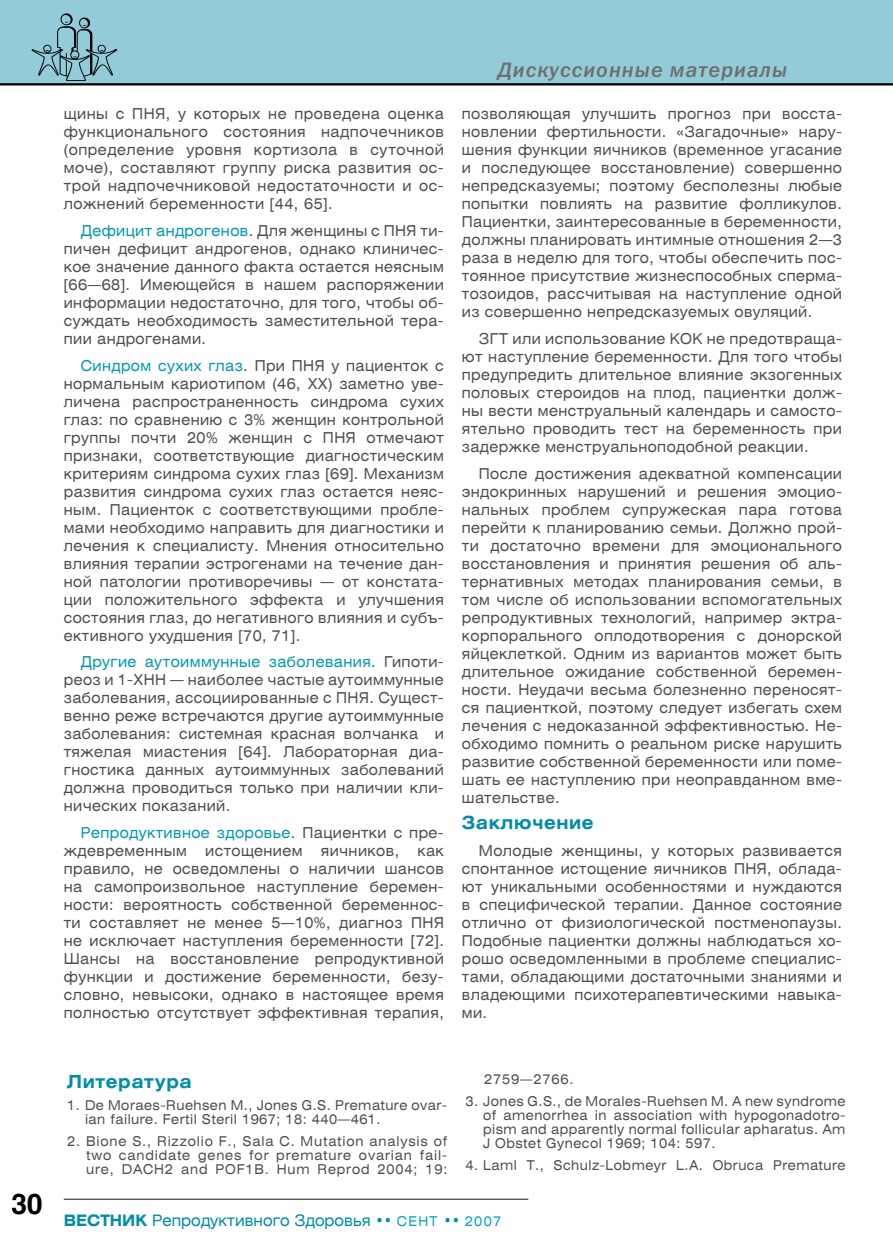
<style>
.page{position:relative;width:893px;height:1246px;background:#fff}
.page>*{position:absolute;margin:0;border:0;box-sizing:border-box;transform-origin:0 0}
.t1{font:italic 21px "Franklin Gothic Medium C";letter-spacing:.05em;color:#6d6e71}
.t2{font:700 18px "Helios Ext";letter-spacing:.04em;color:#008da8;scale:.9 1}
.t3{font:15.75px "Helios Ext";color:#008da8;scale:.9 1}
.t4{font:15px/18px "Helios Ext";letter-spacing:.03em;color:#4d4d4f;text-align:justify;scale:.9 1}
.t5{font:13.5px/13.8px "Helios Ext";letter-spacing:.04em;color:#4d4d4f;text-align:justify;scale:.9 1}
.t6{font:13.5px "Helios Ext";letter-spacing:.07em;color:#4d4d4f;scale:.9 1}
.s1{color:#0098b2}
.s2{font-weight:700}
.s3{font-size:13.5px;color:#02a6bd}
</style>
<div class="page">
<div style="left:0;top:0;width:893px;height:84px;background:#94cbd9"></div>
<svg style="left:32px;top:14px;width:85px;height:67px"></svg>
<hr style="left:64px;top:1199px;width:464px;height:1px;background:#221f20">
<hr style="left:0;top:83px;width:893px;height:2px;background:#000">
<p class="t4" style="left:64px;top:105px;width:424px">щины с П НЯ, у которых не проведена оценка функционального состояния надпочечников (определение уровня кортизола в суточной моче), составляют группу риска развития ос&shy;трой надпочечниковой недостаточности и ос&shy;ложнений беременности [44, 65].</p>
<p class="t4" style="left:64px;top:222px;width:424px;text-indent:17px"><span class="s1">Дефицит андрогенов</span>. Для женщины с П НЯ ти&shy;пичен дефицит андрогенов, однако клиничес&shy;кое значение данного факта остается неясным [66—68]. Имеющейся в нашем распоряжении информации недостаточно, для того, чтобы об&shy;суждать необходимость заместительной тера&shy;пии андрогенами.</p>
<p class="t4" style="left:64px;top:356px;width:424px;text-indent:17px"><span class="s1">Синдром сухих глаз</span>. П ри П НЯ у пациенток с нормальным кариотипом (46, XX) заметно уве&shy;личена распространенность синдрома сухих глаз: по сравнению с 3% женщин контрольной группы почти 20% женщин с П НЯ отмечают признаки, соответствующие диагностическим критериям синдрома сухих глаз [69]. Механизм развития синдрома сухих глаз остается неяс&shy;ным. П ациенток с соответствующими пробле&shy;мами необходимо направить для диагностики и лечения к специалисту. М нения относительно влияния терапии эстрогенами на течение дан&shy;ной патологии противоречивы — от констата&shy;ции положительного эффекта и улучшения состояния глаз, до негативного влияния и субъ&shy;ективного ухудшения [70, 71].</p>
<p class="t4" style="left:64px;top:653px;width:424px;text-indent:17px"><span class="s1">Другие аутоиммунные заболевания</span>. Гипоти&shy;реоз и 1-ХНН — наиболее частые аутоиммунные заболевания, ассоциированные с П НЯ. Сущест&shy;венно реже встречаются другие аутоиммунные заболевания: системная красная волчанка и тяжелая миастения [64]. Лабораторная диа&shy;гностика данных аутоиммунных заболеваний должна проводиться только при наличии кли&shy;нических показаний.</p>
<p class="t4" style="left:64px;top:823px;width:424px;text-indent:17px"><span class="s1">Репродуктивное здоровье</span>. П ациентки с пре&shy;ждевременным истощением яичников, как правило, не осведомлены о наличии шансов на самопроизвольное наступление беремен&shy;ности: вероятность собственной беременнос&shy;ти составляет не менее 5—10%, диагноз П НЯ не исключает наступления беременности [72].<br>Шансы на восстановление репродуктивной функции и достижение беременности, безу&shy;словно, невысоки, однако в настоящее время полностью отсутствует эффективная терапия,</p>
<h1 class="t1" style="left:498px;top:58px;width:291px">Дискуссионные материалы</h1>
<p class="t4" style="left:462px;top:105px;width:424px">позволяющая улучшить прогноз при восста&shy;новлении фертильности. «Загадочные» нару&shy;шения функции яичников (временное угасание и последующее восстановление) совершенно непредсказуемы; поэтому бесполезны любые попытки повлиять на развитие фолликулов.<br>П ациентки, заинтересованные в беременности, должны планировать интимные отношения 2—3 раза в неделю для того, чтобы обеспечить пос&shy;тоянное присутствие жизнеспособных сперма&shy;тозоидов, рассчитывая на наступление одной из совершенно непредсказуемых овуляций.</p>
<p class="t4" style="left:462px;top:330px;width:424px;text-indent:17px">ЗГТ или использование КОК не предотвраща&shy;ют наступление беременности. Для того чтобы предупредить длительное влияние экзогенных половых стероидов на плод, пациентки долж&shy;ны вести менструальный календарь и самосто&shy;ятельно проводить тест на беременность при задержке менструальноподобной реакции.</p>
<p class="t4" style="left:462px;top:464px;width:424px;text-indent:17px">После достижения адекватной компенсации эндокринных нарушений и решения эмоцио&shy;нальных проблем супружеская пара готова перейти к планированию семьи. Должно прой&shy;ти достаточно времени для эмоционального восстановления и принятия решения об аль&shy;тернативных методах планирования семьи, в том числе об использовании вспомогательных репродуктивных технологий, например эктра&shy;корпорального оплодотворения с донорской яйцеклеткой. Одним из вариантов может быть длительное ожидание собственной беремен&shy;ности. Неудачи весьма болезненно переносят&shy;ся пациенткой, поэтому следует избегать схем лечения с недоказанной эффективностью. Не&shy;обходимо помнить о реальном риске нарушить развитие собственной беременности или поме&shy;шать ее наступлению при неоправданном вме&shy;шательстве.</p>
<p class="t2" style="left:462px;top:811px;width:148px">Заключение</p>
<p class="t4" style="left:462px;top:841px;width:424px;text-indent:17px">Молодые женщины, у которых развивается спонтанное истощение яичников П НЯ, облада&shy;ют уникальными особенностями и нуждаются в специфической терапии. Данное состояние отлично от физиологической постменопаузы.<br>П одобные пациентки должны наблюдаться хо&shy;рошо осведомленными в проблеме специалис&shy;тами, обладающими достаточными знаниями и владеющими психотерапевтическими навыка&shy;ми.</p>
<p class="t2" style="left:67px;top:1070px;width:140px">Литература</p>
<p class="t5" style="left:85px;top:1098px;width:404px;text-indent:-18px">1. De Moraes-Ruehsen M., Jones G.S. Premature ovar&shy;ian failure. Fertil Steril 1967; 18: 440—461.</p>
<p class="t5" style="left:86px;top:1134px;width:403px;text-indent:-19px">2. Bione S., Rizzolio F., Sala C. Mutation analysis of two candidate genes for premature ovarian fail&shy;ure, DACH2 and POF1B. Hum Reprod 2004; 19:</p>
<p class="t6" style="left:484px;top:1071px;width:101px">2759—2766.</p>
<p class="t5" style="left:483px;top:1094px;width:404px;text-indent:-18px">3. Jones G.S., de Morales-Ruehsen M. A new syndrome of amenorrhea in association with hypogonadotro&shy;pism and apparently normal follicular apharatus. Am J Obstet Gynecol 1969; 104: 597.</p>
<p class="t5" style="left:465px;top:1158px;width:424px">4. Laml T., Schulz-Lobmeyr L.A. Obruca Premature</p>
<p class="t3" style="left:11px;top:1211px;width:546px"><sup>30</sup> <span class="s2">ВЕСТНИК</span> Репродуктивного Здоровья •• <span class="s3">СЕНТ</span> •• <span class="s3">2007</span></p>
</div>
